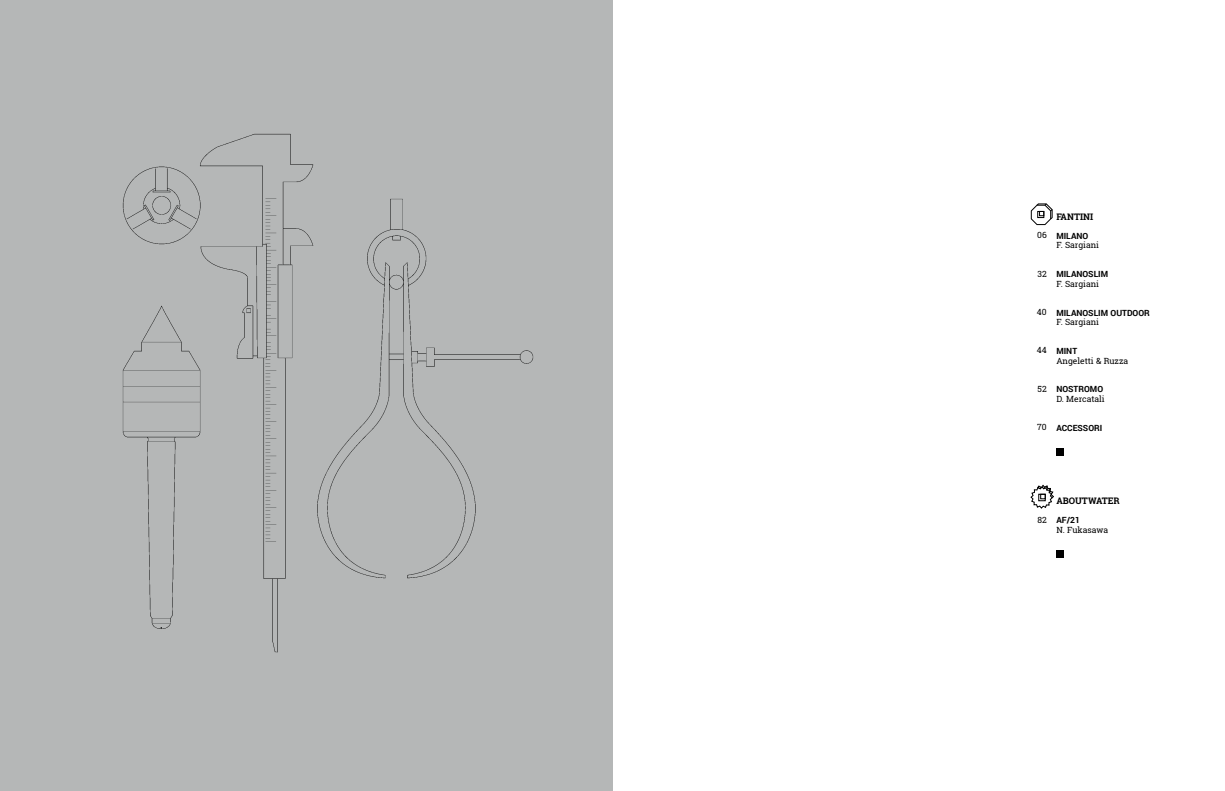
<style>
.page{position:relative;width:1225px;height:791px;background:#fff}
.page>*{position:absolute;margin:0;border:0;box-sizing:border-box;transform-origin:0 0}
.t1{font:700 9px "Roboto Slab";color:#000}
.t2{font:8.5px "Roboto Slab";color:#000}
.t3{font:700 8.5px "Roboto";color:#000}
</style>
<div class="page">
<div style="left:0;top:0;width:612px;height:791px;background:#b5b7b7"></div>
<img style="left:122px;top:133px;width:412px;height:520px">
<svg style="left:1031px;top:203px;width:21px;height:22px"></svg>
<svg style="left:1030px;top:485px;width:24px;height:24px"></svg>
<div style="left:1056px;top:449px;width:7px;height:7px;background:#000"></div>
<div style="left:1056px;top:551px;width:7px;height:7px;background:#000"></div>
<p class="t2" style="left:1037px;top:229px;width:11px">06</p>
<p class="t2" style="left:1037px;top:268px;width:11px">32</p>
<p class="t2" style="left:1037px;top:306px;width:11px">40</p>
<p class="t2" style="left:1037px;top:344px;width:11px">44</p>
<p class="t2" style="left:1037px;top:383px;width:11px">52</p>
<p class="t2" style="left:1037px;top:421px;width:11px">70</p>
<p class="t1" style="left:1056px;top:210px;width:38px">FANTINI</p>
<p class="t3" style="left:1056px;top:230px;width:33px">MILANO</p>
<p class="t2" style="left:1056px;top:239px;width:44px">F. Sargiani</p>
<p class="t3" style="left:1056px;top:268px;width:53px">MILANOSLIM</p>
<p class="t2" style="left:1056px;top:278px;width:44px">F. Sargiani</p>
<p class="t3" style="left:1056px;top:307px;width:95px">MILANOSLIM OUTDOOR</p>
<p class="t2" style="left:1056px;top:316px;width:44px">F. Sargiani</p>
<p class="t3" style="left:1056px;top:345px;width:22px">MINT</p>
<p class="t2" style="left:1056px;top:355px;width:73px">Angeletti &amp; Ruzza</p>
<p class="t3" style="left:1056px;top:383px;width:48px">NOSTROMO</p>
<p class="t2" style="left:1056px;top:393px;width:50px">D. Mercatali</p>
<p class="t3" style="left:1056px;top:422px;width:47px">ACCESSORI</p>
<p class="t2" style="left:1037px;top:514px;width:11px">82</p>
<p class="t1" style="left:1056px;top:495px;width:65px">ABOUTWATER</p>
<p class="t3" style="left:1056px;top:514px;width:25px">AF/21</p>
<p class="t2" style="left:1056px;top:524px;width:53px">N. Fukasawa</p>
</div>
